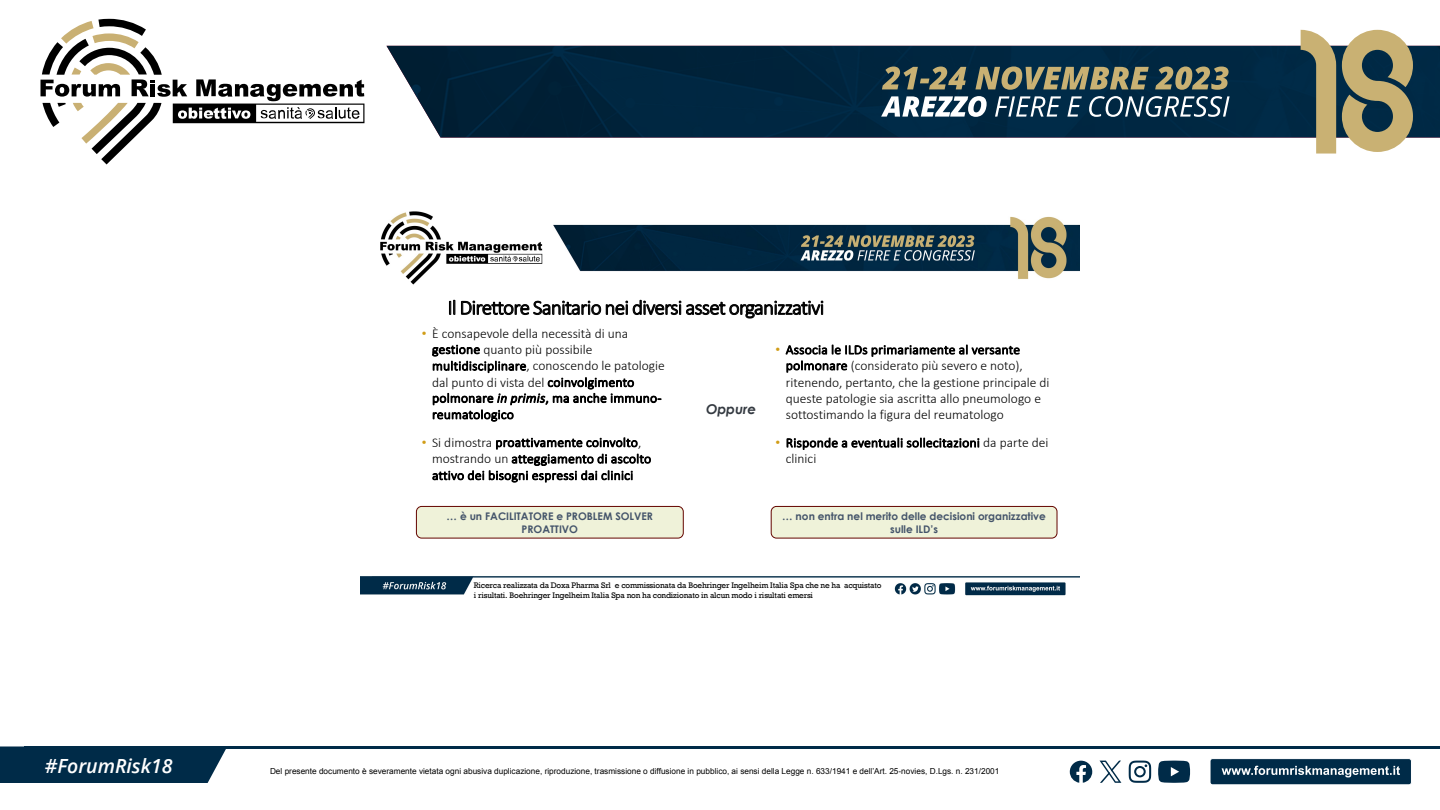
<style>
.page{position:relative;width:1440px;height:810px;background:#fff}
.page>*{position:absolute;margin:0;border:0;box-sizing:border-box;transform-origin:0 0}
.t1{font:300 20.62px "Calibri";letter-spacing:-.035em;color:#000}
.t2{font:italic 600 19.5px "Open Sans";color:#fff}
.t3{font:300 13.5px/16.3px "Calibri";color:#000}
.t4{font:italic 700 13.5px "Century Gothic";color:#343a41}
.t5{font:300 13.2px/16.5px "Calibri";letter-spacing:.02em;color:#000}
.t6{font:700 10.5px/12.8px "Century Gothic";color:#44546a;text-align:center}
.t7{font:8.25px/9.9px "Rockwell";letter-spacing:-.02em;color:#000}
.t8{font:8.25px "Arial";color:#000}
.s1{font-family:"Arial";font-weight:400;color:#d19d17}
.s2{font-size:13.2px}
.s3{font-style:italic}
.s4{font-family:"Arial";font-weight:400;font-size:13.5px;color:#d19d17}
.s5{font-size:13.5px}
</style>
<div class="page">
<div style="left:0;top:746px;width:226px;height:37px;background:#002b48"></div>
<div style="left:1210px;top:759px;width:201px;height:26px;background:#002b48;border-radius:3px"></div>
<div style="left:1210px;top:758px;width:202px;height:27px;border:1px solid #fff;border-radius:3px"></div>
<svg style="left:1222px;top:766px;width:178px;height:11px"></svg>
<hr style="left:24px;top:746px;width:1416px;height:3px;background:#002b48">
<img style="left:386px;top:46px;width:1054px;height:92px">
<svg style="left:1342px;top:30px;width:71px;height:122px;background:#9a9575"></svg>
<svg style="left:1301px;top:30px;width:35px;height:124px;background:#929074"></svg>
<svg style="left:40px;top:19px;width:324px;height:145px"></svg>
<svg style="left:881px;top:96px;width:349px;height:21px"></svg>
<svg style="left:882px;top:66px;width:347px;height:24px;background:#656c5b"></svg>
<svg style="left:1129px;top:761px;width:22px;height:22px"></svg>
<svg style="left:1158px;top:761px;width:32px;height:22px"></svg>
<svg style="left:1070px;top:761px;width:22px;height:22px"></svg>
<svg style="left:1100px;top:761px;width:21px;height:22px"></svg>
<img style="left:360px;top:211px;width:720px;height:385px">
<div style="left:416px;top:506px;width:267px;height:32px;background:#eff2d9;border-radius:5px"></div>
<div style="left:416px;top:506px;width:268px;height:33px;border:1px solid #640500;border-radius:5px"></div>
<div style="left:771px;top:506px;width:286px;height:32px;background:#eff2d9;border-radius:5px"></div>
<div style="left:771px;top:506px;width:286px;height:33px;border:1px solid #640500;border-radius:5px"></div>
<h1 class="t1" style="left:448px;top:295px;width:378px">Il Direttore Sanitario nei diversi asset organizzativi</h1>
<p class="t3" style="left:432px;top:325px;width:234px;text-indent:-10px"><span class="s1">•</span> È consapevole della necessità di una <span class="s2">gestione</span> quanto più possibile <span class="s2">multidisciplinare</span>, conoscendo le patologie dal punto di vista del <span class="s2">coinvolgimento</span></p>
<p class="t5" style="left:432px;top:390px;width:231px">polmonare <span class="s3">in primis</span>, ma anche immuno&shy;reumatologico</p>
<p class="t5" style="left:432px;top:434px;width:221px;text-indent:-10px"><span class="s4">•</span> <span class="s5">Si dimostra</span> proattivamente coinvolto<span class="s5">, mostrando un</span> atteggiamento di ascolto attivo dei bisogni espressi dai clinici</p>
<p class="t5" style="left:776px;top:341px;width:246px"><span class="s4">•</span> Associa le ILDs primariamente al versante</p>
<p class="t3" style="left:786px;top:357px;width:265px"><span class="s2">polmonare</span> (considerato più severo e noto), ritenendo, pertanto, che la gestione principale di queste patologie sia ascritta allo pneumologo e sottostimando la figura del reumatologo</p>
<p class="t5" style="left:776px;top:434px;width:274px"><span class="s4">•</span> Risponde a eventuali sollecitazioni <span class="s5">da parte dei</span></p>
<p class="t3" style="left:786px;top:450px;width:32px">clinici</p>
<p class="t4" style="left:706px;top:399px;width:52px">Oppure</p>
<p class="t6" style="left:447px;top:510px;width:208px">… è un FACILITATORE e PROBLEM SOLVER<br>PROATTIVO</p>
<p class="t6" style="left:782px;top:510px;width:265px">… non entra nel merito delle decisioni organizzative sulle ILD’s</p>
<p class="t7" style="left:474px;top:580px;width:409px">Ricerca realizzata da Doxa Pharma Srl e commissionata da Boehringer Ingelheim Italia Spa che ne ha acquistato i risultati. Boehringer Ingelheim Italia Spa non ha condizionato in alcun modo i risultati emersi</p>
<h2 class="t2" style="left:45px;top:752px;width:129px">#ForumRisk18</h2>
<p class="t8" style="left:270px;top:766px;width:731px">Del presente documento è severamente vietata ogni abusiva duplicazione, riproduzione, trasmissione o diffusione in pubblico, ai sensi della Legge n. 633/1941 e dell’Art. 25-novies, D.Lgs. n. 231/2001</p>
</div>
